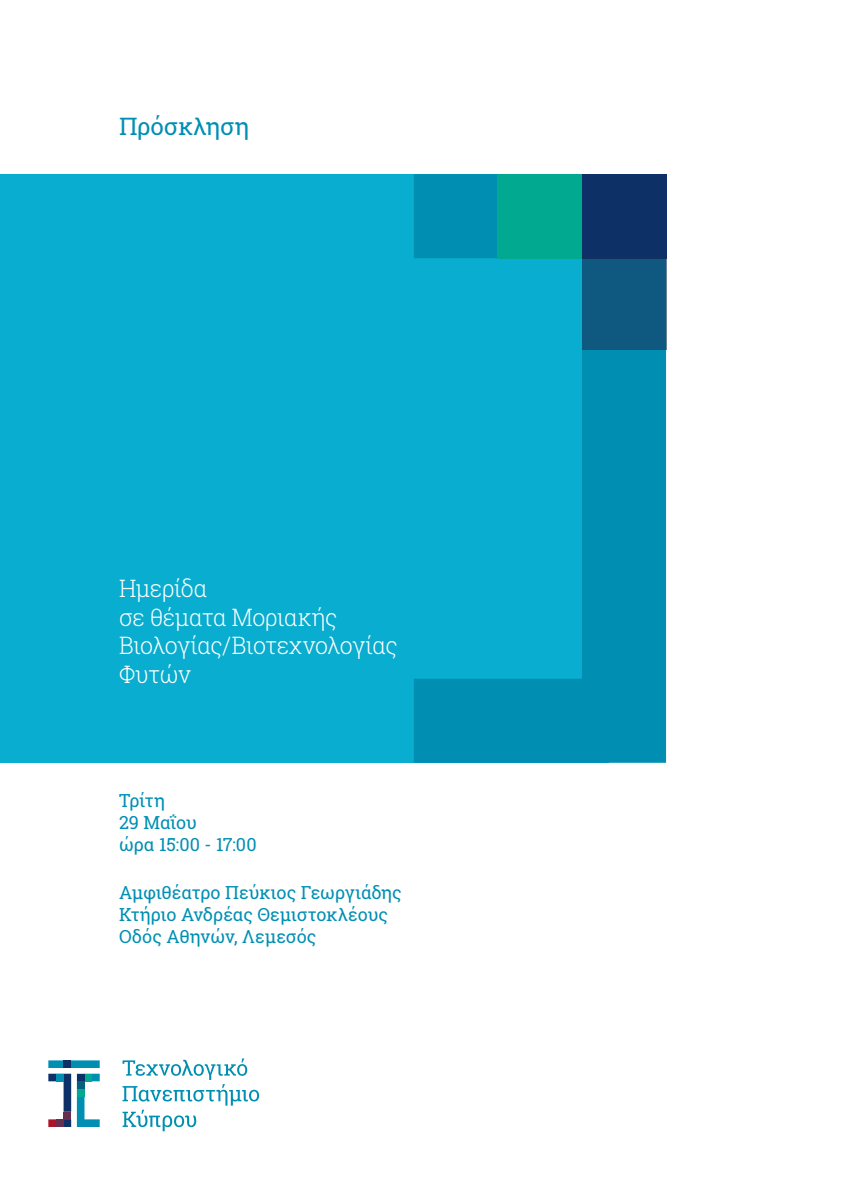
<style>
.page{position:relative;width:842px;height:1191px;background:#fff}
.page>*{position:absolute;margin:0;border:0;box-sizing:border-box;transform-origin:0 0}
.t1{font:300 24px/28.8px "Roboto Slab";letter-spacing:-.015em;color:#fff;scale:.96 1}
.t2{font:24px "Roboto Slab";letter-spacing:-.01em;color:#008fb3}
.t3{font:18px/22px "Roboto Slab";letter-spacing:-.005em;color:#008fb3}
</style>
<div class="page">
<div style="left:0;top:174px;width:608px;height:589px;background:#09adcf"></div>
<svg style="left:414px;top:174px;width:252px;height:589px"></svg>
<div style="left:498px;top:174px;width:84px;height:84px;background:#00a98f"></div>
<div style="left:582px;top:174px;width:84px;height:84px;background:#0d3166"></div>
<div style="left:582px;top:258px;width:84px;height:91px;background:#0f587f"></div>
<svg style="left:48px;top:1060px;width:52px;height:67px"></svg>
<div style="left:77px;top:1081px;width:7px;height:8px;background:#075f7e"></div>
<div style="left:64px;top:1111px;width:7px;height:8px;background:#682e4d"></div>
<div style="left:56px;top:1119px;width:8px;height:8px;background:#682e4d"></div>
<svg style="left:123px;top:1058px;width:136px;height:73px"></svg>
<h1 class="t2" style="left:119px;top:110px;width:132px">Πρόσκληση</h1>
<h1 class="t1" style="left:119px;top:573px;width:292px">Ημερίδα<br>σε θέματα Μοριακής<br>Βιολογίας/Βιοτεχνολογίας<br>Φυτών</h1>
<p class="t3" style="left:119px;top:789px;width:139px">Τρίτη<br>29 Μαΐου<br>ώρα 15:00 - 17:00</p>
<p class="t3" style="left:119px;top:881px;width:284px">Αμφιθέατρο Πεύκιος Γεωργιάδης<br>Κτήριο Ανδρέας Θεμιστοκλέους<br>Οδός Αθηνών, Λεμεσός</p>
</div>
